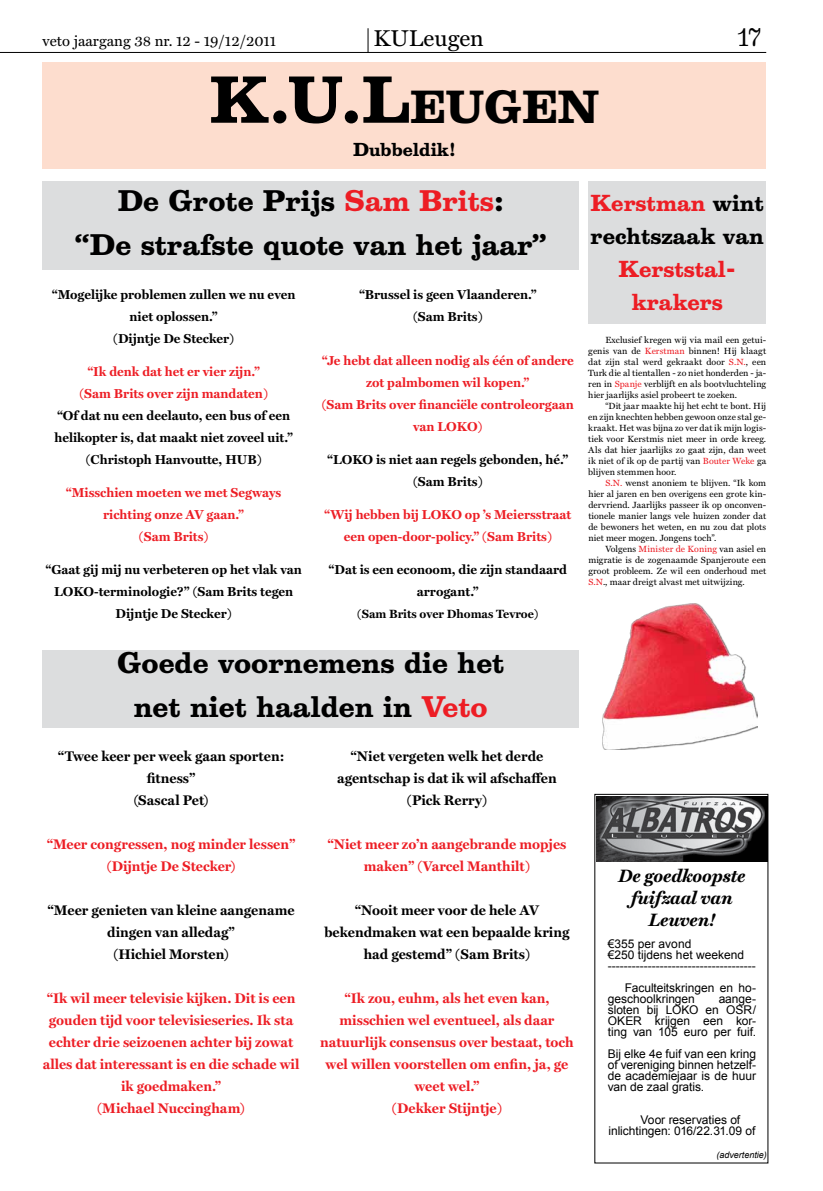
<style>
.page{position:relative;width:823px;height:1191px;background:#fff}
.page>*{position:absolute;margin:0;border:0;box-sizing:border-box;transform-origin:0 0}
.t1{font:700 60px "Belizio";color:#000}
.t2{font:700 27px/44px "Belizio";color:#000;text-align:center}
.t3{font:23px "Miller Text";color:#000}
.t4{font:23px "Belizio";color:#000}
.t5{font:700 21px/33px "Belizio";color:#000}
.t6{font:700 21px/33px "Belizio";color:#ed1d24;text-align:center}
.t7{font:italic 700 18px/22px "Miller Text";color:#000;text-align:center}
.t8{font:700 17px "Belizio";color:#000}
.t9{font:15px "Miller Text";color:#000}
.t10{font:700 14px/22px "Miller Text";color:#ed1d24;text-align:center}
.t11{font:700 14px/22px "Miller Text";color:#000;text-align:center}
.t12{font:700 13px/22px "Miller Text";color:#000;text-align:center}
.t13{font:700 13px/22px "Miller Text";color:#ed1d24;text-align:center}
.t14{font:12px/11px "Arial";letter-spacing:-.005em;color:#000}
.t15{font:700 12px "Miller Text";color:#000}
.t16{font:9px/11px "Miller Text";letter-spacing:.005em;color:#000;text-align:justify}
.t17{font:italic 9px "Arial";color:#000}
.s1{font-size:42px}
.s2{color:#ed1d24}
</style>
<div class="page">
<hr style="left:0;top:52px;width:765px;height:1px;background:#000">
<svg style="left:367px;top:28px;width:1px;height:24px"></svg>
<div style="left:43px;top:62px;width:722px;height:83px;background:#fdddce"></div>
<div style="left:43px;top:134px;width:722px;height:35px;background:#fdddce"></div>
<div style="left:43px;top:181px;width:535px;height:89px;background:#dcddde"></div>
<div style="left:43px;top:651px;width:535px;height:77px;background:#dcddde"></div>
<img style="left:596px;top:796px;width:171px;height:65px">
<div style="left:588px;top:181px;width:177px;height:143px;background:#dcddde"></div>
<img style="left:602px;top:604px;width:155px;height:146px">
<h3 class="t9" style="left:43px;top:33px;width:235px">veto jaargang 38 nr. 12 - 19/12/2011</h3>
<h3 class="t3" style="left:373px;top:25px;width:112px">KULeugen</h3>
<h3 class="t4" style="left:737px;top:24px;width:25px">17</h3>
<h1 class="t1" style="left:209px;top:65px;width:391px">K.U.L<span class="s1">EUGEN</span></h1>
<h3 class="t8" style="left:353px;top:139px;width:104px">Dubbeldik!</h3>
<h2 class="t2" style="left:74px;top:179px;width:474px">De Grote Prijs <span class="s2">Sam Brits</span>:<br>“De strafste quote van het jaar”</h2>
<h3 class="t12" style="left:52px;top:284px;width:245px">“Mogelijke problemen zullen we nu even niet oplossen.”<br>(Dijntje De Stecker)</h3>
<h3 class="t13" style="left:79px;top:361px;width:190px">“Ik denk dat het er vier zijn.” (Sam Brits over zijn mandaten)</h3>
<h3 class="t12" style="left:54px;top:405px;width:240px">“Of dat nu een deelauto, een bus of een helikopter is, dat maakt niet zoveel uit.” (Christoph Hanvoutte, HUB)</h3>
<h3 class="t13" style="left:66px;top:482px;width:217px">“Misschien moeten we met Segways richting onze AV gaan.”<br>(Sam Brits)</h3>
<h3 class="t12" style="left:45px;top:559px;width:258px">“Gaat gij mij nu verbeteren op het vlak van<br>LOKO-terminologie?” (Sam Brits tegen<br>Dijntje De Stecker)</h3>
<h3 class="t5" style="left:590px;top:187px;width:175px"><span class="s2">Kerstman</span> wint rechtszaak van</h3>
<h3 class="t6" style="left:618px;top:253px;width:119px">Kerststal&shy;krakers</h3>
<p class="t16" style="left:588px;top:334px;width:179px;text-indent:17px">Exclusief kregen wij via mail een getui&shy;genis van de <span class="s2">Kerstman</span> binnen! Hij klaagt dat zijn stal werd gekraakt door <span class="s2">S.N.</span>, een Turk die al tientallen - zo niet honderden - ja&shy;ren in <span class="s2">Spanje</span> verblijft en als bootvluchteling hier jaarlijks asiel probeert te zoeken.</p>
<p class="t16" style="left:588px;top:400px;width:179px;text-indent:17px">“Dit jaar maakte hij het echt te bont. Hij en zijn knechten hebben gewoon onze stal ge&shy;kraakt. Het was bijna zo ver dat ik mijn logis&shy;tiek voor Kerstmis niet meer in orde kreeg.<br>Als dat hier jaarlijks zo gaat zijn, dan weet ik niet of ik op de partij van <span class="s2">Bouter Weke</span> ga blijven stemmen hoor.</p>
<p class="t16" style="left:588px;top:477px;width:179px;text-indent:17px"><span class="s2">S.N.</span> wenst anoniem te blijven. “Ik kom hier al jaren en ben overigens een grote kin&shy;dervriend. Jaarlijks passeer ik op onconven&shy;tionele manier langs vele huizen zonder dat de bewoners het weten, en nu zou dat plots niet meer mogen. Jongens toch”.</p>
<p class="t16" style="left:588px;top:543px;width:179px;text-indent:17px">Volgens <span class="s2">Minister de Koning</span> van asiel en migratie is de zogenaamde Spanjeroute een groot probleem. Ze wil een onderhoud met <span class="s2">S.N</span>., maar dreigt alvast met uitwijzing.</p>
<h3 class="t12" style="left:359px;top:284px;width:179px">“Brussel is geen Vlaanderen.” (Sam Brits)</h3>
<h3 class="t13" style="left:321px;top:350px;width:253px">“Je hebt dat alleen nodig als één of andere zot palmbomen wil kopen.”<br>(Sam Brits over financiële controleorgaan van LOKO)</h3>
<h3 class="t12" style="left:327px;top:449px;width:243px">“LOKO is niet aan regels gebonden, hé.” (Sam Brits)</h3>
<h3 class="t13" style="left:324px;top:503px;width:248px">“Wij hebben bij LOKO op ’s Meiersstraat een open-door-policy.” (Sam Brits)</h3>
<h3 class="t12" style="left:328px;top:558px;width:240px">“Dat is een econoom, die zijn standaard arrogant.”</h3>
<h3 class="t15" style="left:357px;top:607px;width:183px">(Sam Brits over Dhomas Tevroe)</h3>
<h2 class="t2" style="left:117px;top:641px;width:388px">Goede voornemens die het net niet haalden in <span class="s2">Veto</span></h2>
<h3 class="t11" style="left:58px;top:745px;width:228px">“Twee keer per week gaan sporten: fitness”<br>(Sascal Pet)</h3>
<h3 class="t10" style="left:47px;top:833px;width:250px">“Meer congressen, nog minder lessen” (Dijntje De Stecker)</h3>
<h3 class="t11" style="left:48px;top:899px;width:248px">“Meer genieten van kleine aangename dingen van alledag”<br>(Hichiel Morsten)</h3>
<h3 class="t10" style="left:43px;top:987px;width:258px">“Ik wil meer televisie kijken. Dit is een gouden tijd voor televisieseries. Ik sta echter drie seizoenen achter bij zowat alles dat interessant is en die schade wil ik goedmaken.”<br>(Michael Nuccingham)</h3>
<h3 class="t11" style="left:337px;top:745px;width:221px">“Niet vergeten welk het derde agentschap is dat ik wil afschaffen (Pick Rerry)</h3>
<h3 class="t10" style="left:327px;top:833px;width:240px">“Niet meer zo’n aangebrande mopjes maken” (Varcel Manthilt)</h3>
<h3 class="t11" style="left:324px;top:899px;width:246px">“Nooit meer voor de hele AV bekendmaken wat een bepaalde kring had gestemd” (Sam Brits)</h3>
<h3 class="t10" style="left:320px;top:987px;width:255px">“Ik zou, euhm, als het even kan, misschien wel eventueel, als daar natuurlijk consensus over bestaat, toch wel willen voorstellen om enfin, ja, ge weet wel.”<br>(Dekker Stijntje)</h3>
<h3 class="t7" style="left:618px;top:865px;width:129px">De goedkoopste fuifzaal van<br>Leuven!</h3>
<h3 class="t14" style="left:607px;top:938px;width:149px">€355 per avond<br>€250 tijdens het weekend -------------------------------------</h3>
<h3 class="t14" style="left:607px;top:982px;width:150px;text-indent:17px">Faculteitskringen en ho&shy;geschoolkringen</h3>
<h3 class="t14" style="left:607px;top:993px;width:150px;text-align:justify;text-indent:111px">aange&shy;sloten bij LOKO en OSR/ OKER krijgen een kor&shy;ting van 105 euro per fuif.</h3>
<h3 class="t14" style="left:607px;top:1048px;width:150px;text-align:justify">Bij elke 4e fuif van een kring of vereniging binnen hetzelf&shy;de academiejaar is de huur van de zaal gratis.</h3>
<h3 class="t14" style="left:608px;top:1114px;width:148px;text-indent:32px">Voor reservaties of inlichtingen: 016/22.31.09 of</h3>
<p class="t17" style="left:716px;top:1148px;width:52px">(advertentie)</p>
</div>
